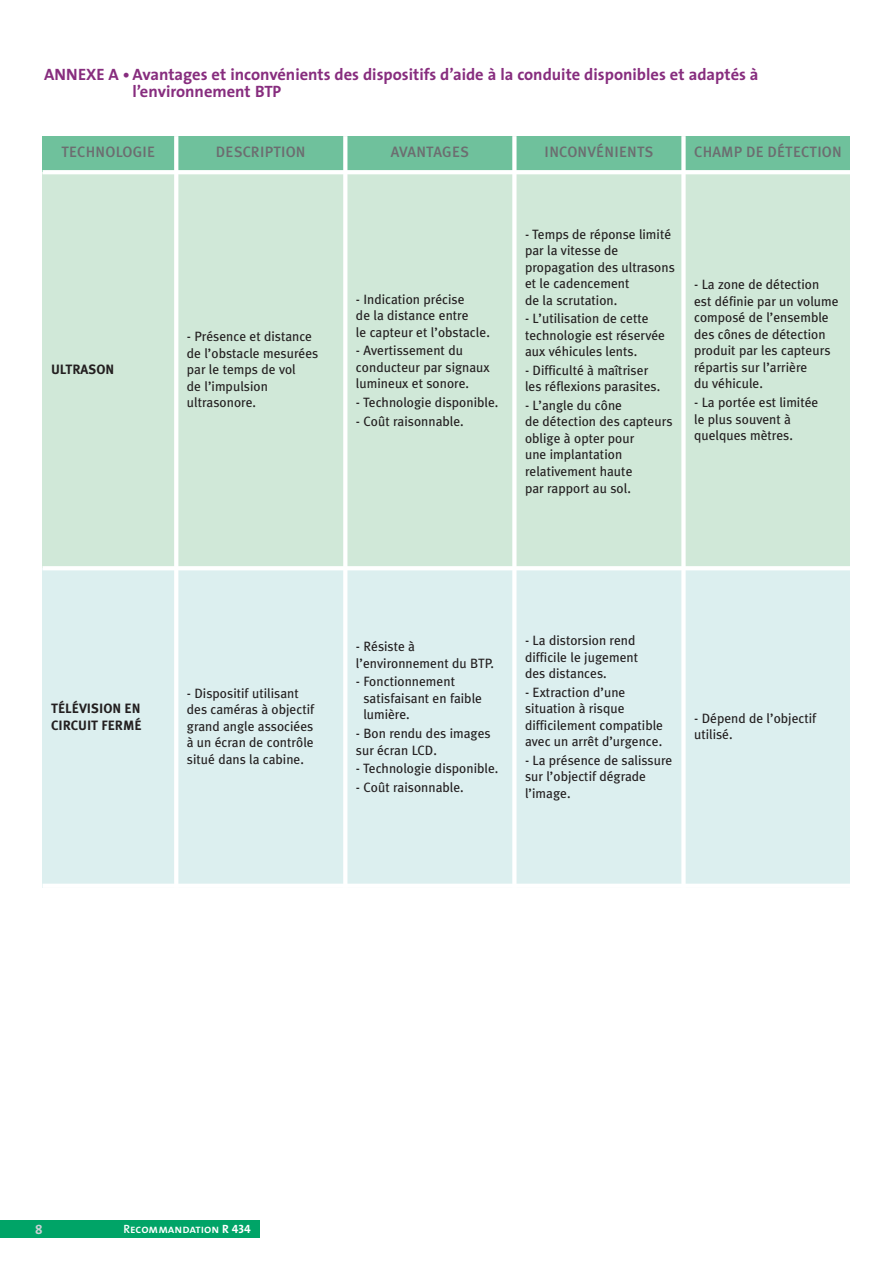
<style>
.page{position:relative;width:893px;height:1263px;background:#fff}
.page>*{position:absolute;margin:0;border:0;box-sizing:border-box;transform-origin:0 0}
.t1{font:700 16.5px/16.5px "The Sans";color:#872d7e}
.t2{font:15px "Meta Plus Medium Caps";letter-spacing:.01em;color:#6c6d70}
.t3{font:13.5px/16.5px "Meta Plus";color:#231f20}
.t4{font:700 13.5px/16.5px "Meta Plus";color:#231f20}
.t5{font:13.5px "The Sans Bold Caps";color:#cbd1d5}
.t6{font:12px "The Sans Semi Bold Caps";color:#fff}
.s1{font-family:"The Sans Bold Caps"}
</style>
<div class="page">
<div style="left:0;top:1220px;width:259px;height:17px;background:#00a467"></div>
<div style="left:43px;top:136px;width:133px;height:36px;background:#6fc19c"></div>
<div style="left:176px;top:136px;width:169px;height:36px;background:#6fc19c"></div>
<div style="left:345px;top:136px;width:169px;height:36px;background:#6fc19c"></div>
<div style="left:514px;top:136px;width:169px;height:36px;background:#6fc19c"></div>
<div style="left:683px;top:136px;width:167px;height:36px;background:#6fc19c"></div>
<div style="left:43px;top:172px;width:133px;height:396px;background:#d0e8d8"></div>
<div style="left:176px;top:172px;width:169px;height:396px;background:#d0e8d8"></div>
<div style="left:345px;top:172px;width:169px;height:396px;background:#d0e8d8"></div>
<div style="left:514px;top:172px;width:169px;height:396px;background:#d0e8d8"></div>
<div style="left:683px;top:172px;width:167px;height:396px;background:#d0e8d8"></div>
<div style="left:43px;top:568px;width:133px;height:320px;background:#dcefef"></div>
<div style="left:176px;top:568px;width:169px;height:320px;background:#dcefef"></div>
<div style="left:345px;top:568px;width:169px;height:320px;background:#dcefef"></div>
<div style="left:514px;top:568px;width:169px;height:320px;background:#dcefef"></div>
<div style="left:683px;top:568px;width:167px;height:320px;background:#dcefef"></div>
<hr style="left:174px;top:136px;width:4px;height:752px;background:#fff">
<hr style="left:343px;top:136px;width:4px;height:752px;background:#fff">
<div style="left:512px;top:136px;width:5px;height:752px;background:#fff"></div>
<div style="left:681px;top:136px;width:5px;height:752px;background:#fff"></div>
<svg style="left:43px;top:170px;width:807px;height:4px;fill:#fff"></svg>
<hr style="left:43px;top:566px;width:807px;height:4px;background:#fff">
<hr style="left:43px;top:884px;width:807px;height:4px;background:#fff">
<p class="t1" style="left:132px;top:68px;width:628px;text-indent:-88px">ANNEXE A • Avantages et inconvénients des dispositifs d’aide à la conduite disponibles et adaptés à l’environnement BTP</p>
<p class="t2" style="left:61px;top:143px;width:95px">TECHNOLOGIE</p>
<p class="t2" style="left:216px;top:143px;width:91px">DESCRIPTION</p>
<p class="t2" style="left:391px;top:143px;width:80px">AVANTAGES</p>
<p class="t2" style="left:545px;top:143px;width:110px">INCONVÉNIENTS</p>
<p class="t2" style="left:694px;top:143px;width:149px">CHAMP DE DÉTECTION</p>
<p class="t4" style="left:51px;top:361px;width:65px">ULTRASON</p>
<p class="t3" style="left:187px;top:328px;width:133px">- Présence et distance de l’obstacle mesurées par le temps de vol<br>de l’impulsion ultrasonore.</p>
<p class="t3" style="left:356px;top:291px;width:135px">- Indication précise<br>de la distance entre<br>le capteur et l’obstacle.</p>
<p class="t3" style="left:356px;top:343px;width:135px">- Avertissement du conducteur par signaux lumineux et sonore.</p>
<p class="t3" style="left:356px;top:394px;width:144px">- Technologie disponible.</p>
<p class="t3" style="left:356px;top:413px;width:109px">- Coût raisonnable.</p>
<p class="t3" style="left:525px;top:226px;width:151px">- Temps de réponse limité par la vitesse de propagation des ultrasons et le cadencement<br>de la scrutation.</p>
<p class="t3" style="left:525px;top:310px;width:141px">- L’utilisation de cette technologie est réservée aux véhicules lents.</p>
<p class="t3" style="left:525px;top:362px;width:137px">- Difficulté à maîtriser les réflexions parasites.</p>
<p class="t3" style="left:525px;top:397px;width:149px">- L’angle du cône<br>de détection des capteurs oblige à opter pour<br>une implantation relativement haute<br>par rapport au sol.</p>
<p class="t3" style="left:694px;top:277px;width:146px">- La zone de détection est définie par un volume composé de l’ensemble des cônes de détection produit par les capteurs répartis sur l’arrière<br>du véhicule.</p>
<p class="t3" style="left:694px;top:394px;width:126px">- La portée est limitée le plus souvent à quelques mètres.</p>
<p class="t4" style="left:51px;top:700px;width:92px">TÉLÉVISION EN<br>CIRCUIT FERMÉ</p>
<p class="t3" style="left:187px;top:685px;width:129px">- Dispositif utilisant des caméras à objectif grand angle associées à un écran de contrôle situé dans la cabine.</p>
<p class="t3" style="left:356px;top:638px;width:140px">- Résiste à l’environnement du BTP.</p>
<p class="t3" style="left:363px;top:673px;width:120px;text-indent:-7px">- Fonctionnement satisfaisant en faible lumière.</p>
<p class="t3" style="left:356px;top:725px;width:136px">- Bon rendu des images sur écran LCD.</p>
<p class="t3" style="left:356px;top:760px;width:144px">- Technologie disponible.</p>
<p class="t3" style="left:356px;top:779px;width:109px">- Coût raisonnable.</p>
<p class="t3" style="left:525px;top:632px;width:115px">- La distorsion rend difficile le jugement des distances.</p>
<p class="t3" style="left:525px;top:684px;width:140px">- Extraction d’une situation à risque difficilement compatible avec un arrêt d’urgence.</p>
<p class="t3" style="left:525px;top:752px;width:149px">- La présence de salissure sur l’objectif dégrade l’image.</p>
<p class="t3" style="left:694px;top:710px;width:124px">- Dépend de l’objectif utilisé.</p>
<p class="t5" style="left:35px;top:1224px;width:9px">8</p>
<p class="t6" style="left:123px;top:1225px;width:129px">Recommandation <span class="s1">R 434</span></p>
</div>
